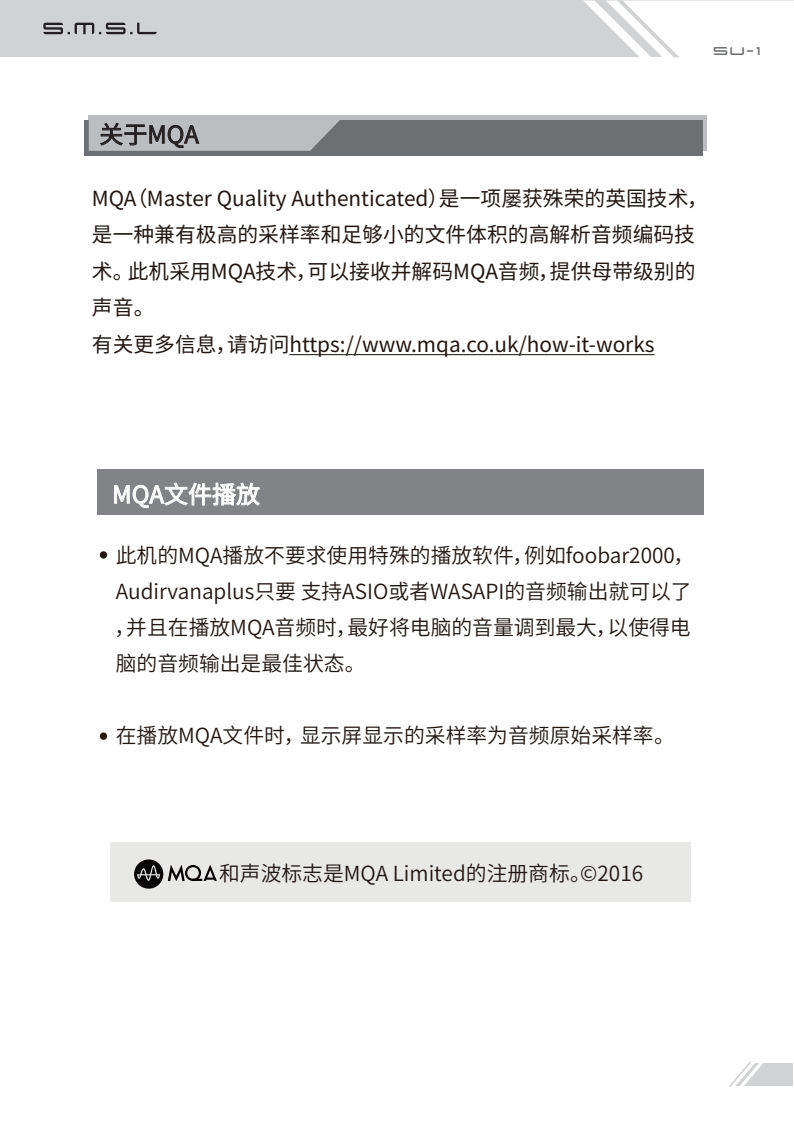
<style>
.page{position:relative;width:794px;height:1134px;background:#fff}
.page>*{position:absolute;margin:0;border:0;box-sizing:border-box;transform-origin:0 0}
.t1{font:24px "Source Han Sans CN";color:#fff}
.t2{font:24px "Source Han Sans CN";color:#231f20}
.t3{font:20.8px/36px "Source Han Sans CN";color:#211814}
.t4{font:20.8px/36.4px "Source Han Sans CN";color:#211814}
.t5{font:16px "Xenotron";color:#6d6e71}
</style>
<div class="page">
<div style="left:89px;top:116px;width:618px;height:35px;background:#bcbdc0"></div>
<div style="left:85px;top:120px;width:618px;height:35px;background:#6d6e71"></div>
<div style="left:691px;top:1063px;width:102px;height:22px;background:#d1d2d4"></div>
<svg style="left:691px;top:1062px;width:73px;height:25px"></svg>
<div style="left:0;top:0;width:794px;height:57px;background:#d1d2d4"></div>
<svg style="left:584px;top:1px;width:210px;height:56px"></svg>
<svg style="left:43px;top:23px;width:114px;height:11px"></svg>
<svg style="left:89px;top:120px;width:251px;height:31px;background:#aaabae"></svg>
<div style="left:97px;top:469px;width:606px;height:45px;background:#818386"></div>
<svg style="left:114px;top:482px;width:146px;height:26px"></svg>
<hr style="left:289px;top:354px;width:365px;height:1px;background:#211814">
<div style="left:100px;top:551px;width:7px;height:8px;background:#211814;border-radius:50%"></div>
<div style="left:100px;top:732px;width:7px;height:8px;background:#211814;border-radius:50%"></div>
<div style="left:110px;top:842px;width:580px;height:59px;background:#e8e8e7"></div>
<svg style="left:134px;top:859px;width:83px;height:30px"></svg>
<p class="t5" style="left:714px;top:46px;width:49px">SU-1</p>
<p class="t2" style="left:99px;top:121px;width:101px">关于MQA</p>
<p class="t4" style="left:92px;top:181px;width:617px">MQA（Master Quality Authenticated）是一项屡获殊荣的英国技术，是一种兼有极高的采样率和足够小的文件体积的高解析音频编码技术。此机采用MQA技术，可以接收并解码MQA音频，提供母带级别的声音。<br>有关更多信息，请访问https://www.mqa.co.uk/how-it-works</p>
<p class="t1" style="left:112px;top:481px;width:149px">MQA文件播放</p>
<p class="t3" style="left:114px;top:538px;width:581px">此机的MQA播放不要求使用特殊的播放软件，例如foobar2000，Audirvanaplus只要支持ASIO或者WASAPI的音频输出就可以了，并且在播放MQA音频时，最好将电脑的音量调到最大，以使得电脑的音频输出是最佳状态。</p>
<p class="t3" style="left:116px;top:718px;width:560px">在播放MQA文件时，显示屏显示的采样率为音频原始采样率。</p>
<p class="t3" style="left:219px;top:856px;width:425px">和声波标志是MQA Limited的注册商标。©2016</p>
</div>
